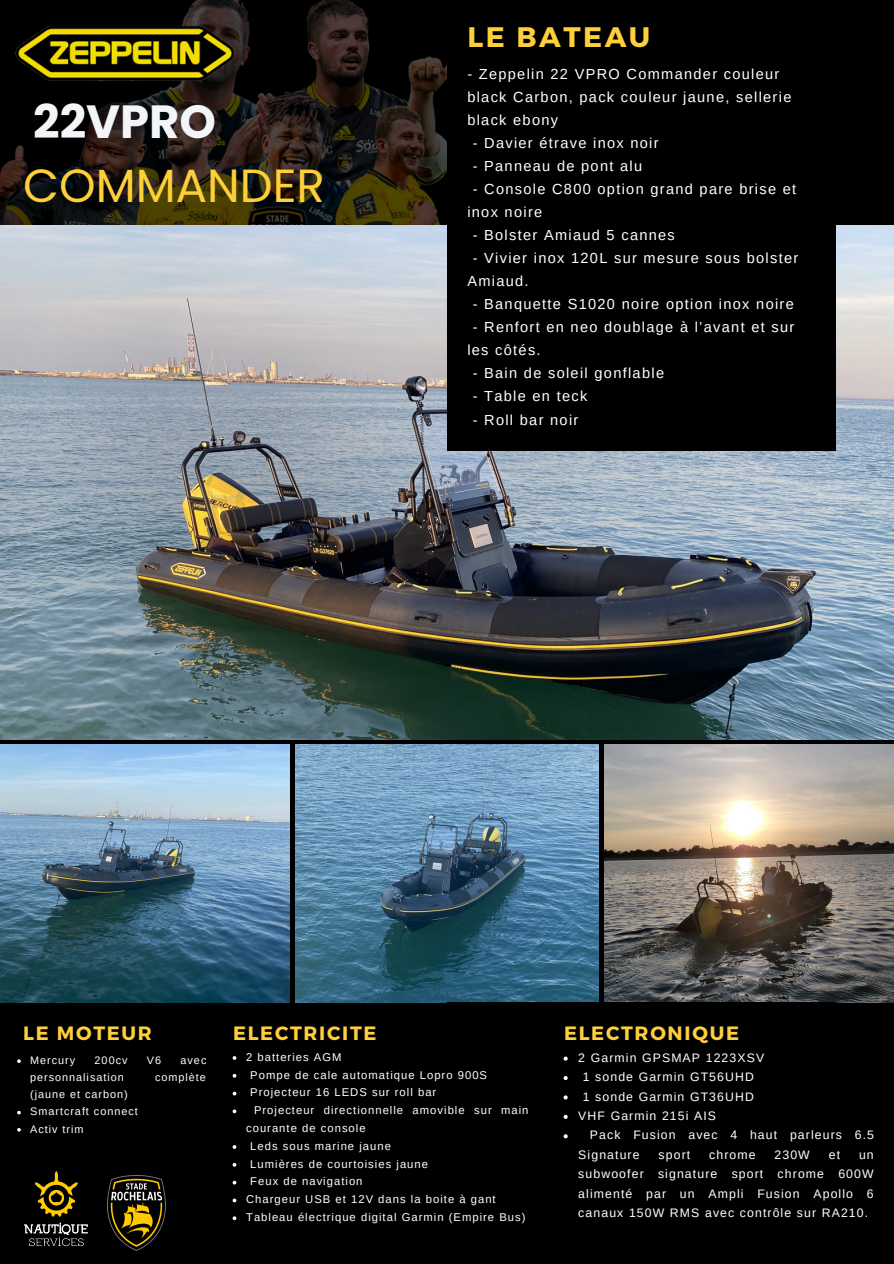
<style>
.page{position:relative;width:894px;height:1264px;background:#fff}
.page>*{position:absolute;margin:0;border:0;box-sizing:border-box;transform-origin:0 0}
.t1{font:46.5px "Poppins";color:#fdcf3b}
.t2{font:700 46.5px "Poppins";color:#f3f5f9}
.t3{font:700 28.2px "Montserrat";letter-spacing:.09em;color:#fdcf3b}
.t4{font:700 19.35px "Montserrat";letter-spacing:.09em;color:#fdcf3b}
.t5{font:14.55px/23.1px "Arimo";letter-spacing:.09em;color:#fff}
.t6{font:12.3px/19.4px "Arimo";letter-spacing:.09em;color:#fff;text-align:justify}
.t7{font:11.25px "Arimo";letter-spacing:.09em;color:#fff}
.t8{font:10.8px/17.1px "Arimo";letter-spacing:.09em;color:#fff}
</style>
<div class="page">
<div style="left:0;top:0;width:893px;height:1263px;background:#000"></div>
<img style="left:0;top:0;width:447px;height:225px">
<img style="left:0;top:225px;width:893px;height:514px">
<img style="left:0;top:745px;width:289px;height:257px">
<img style="left:295px;top:745px;width:303px;height:257px">
<img style="left:604px;top:745px;width:289px;height:257px">
<div style="left:447px;top:0;width:388px;height:451px;background:#000"></div>
<img style="left:12px;top:21px;width:226px;height:63px">
<img style="left:24px;top:1171px;width:64px;height:76px">
<svg style="left:17px;top:1059px;width:4px;height:3px"></svg>
<svg style="left:17px;top:1110px;width:4px;height:4px"></svg>
<svg style="left:17px;top:1128px;width:4px;height:3px"></svg>
<svg style="left:232px;top:1073px;width:4px;height:4px"></svg>
<svg style="left:232px;top:1091px;width:4px;height:4px"></svg>
<svg style="left:232px;top:1109px;width:4px;height:4px"></svg>
<svg style="left:232px;top:1180px;width:4px;height:4px"></svg>
<svg style="left:232px;top:1198px;width:4px;height:4px"></svg>
<svg style="left:232px;top:1216px;width:4px;height:4px"></svg>
<svg style="left:563px;top:1056px;width:4px;height:4px"></svg>
<svg style="left:563px;top:1076px;width:4px;height:4px"></svg>
<svg style="left:563px;top:1095px;width:4px;height:4px"></svg>
<svg style="left:563px;top:1114px;width:4px;height:4px"></svg>
<svg style="left:563px;top:1134px;width:4px;height:4px"></svg>
<img style="left:107px;top:1175px;width:59px;height:75px">
<h1 class="t2" style="left:33px;top:89px;width:184px">22VPRO</h1>
<h1 class="t1" style="left:23px;top:153px;width:303px">COMMANDER</h1>
<h2 class="t3" style="left:467px;top:19px;width:184px">LE BATEAU</h2>
<p class="t5" style="left:467px;top:62px;width:325px">- Zeppelin 22 VPRO Commander couleur black Carbon, pack couleur jaune, sellerie black ebony</p>
<p class="t5" style="left:472px;top:131px;width:187px">- Davier étrave inox noir</p>
<p class="t5" style="left:472px;top:154px;width:171px">- Panneau de pont alu</p>
<p class="t5" style="left:467px;top:177px;width:330px;text-indent:5px">- Console C800 option grand pare brise et inox noire</p>
<p class="t5" style="left:472px;top:223px;width:204px">- Bolster Amiaud 5 cannes</p>
<p class="t5" style="left:467px;top:246px;width:332px;text-indent:5px">- Vivier inox 120L sur mesure sous bolster<br>Amiaud.</p>
<p class="t5" style="left:472px;top:293px;width:322px">- Banquette S1020 noire option inox noire</p>
<p class="t5" style="left:467px;top:316px;width:328px;text-indent:5px">- Renfort en neo doublage à l’avant et sur les côtés.</p>
<p class="t5" style="left:472px;top:362px;width:193px">- Bain de soleil gonflable</p>
<p class="t5" style="left:472px;top:385px;width:116px">- Table en teck</p>
<p class="t5" style="left:472px;top:408px;width:107px">- Roll bar noir</p>
<h3 class="t4" style="left:23px;top:1020px;width:130px">LE MOTEUR</h3>
<p class="t8" style="left:30px;top:1051px;width:46px">Mercury</p>
<p class="t8" style="left:95px;top:1051px;width:34px">200cv</p>
<p class="t8" style="left:147px;top:1051px;width:16px">V6</p>
<p class="t8" style="left:180px;top:1051px;width:27px">avec</p>
<p class="t8" style="left:30px;top:1068px;width:95px">personnalisation</p>
<p class="t8" style="left:155px;top:1068px;width:52px">complète</p>
<p class="t8" style="left:30px;top:1085px;width:109px">(jaune et carbon)<br>Smartcraft connect<br>Activ trim</p>
<h3 class="t4" style="left:233px;top:1020px;width:145px">ELECTRICITE</h3>
<p class="t7" style="left:246px;top:1050px;width:97px">2 batteries AGM</p>
<p class="t7" style="left:250px;top:1068px;width:238px">Pompe de cale automatique Lopro 900S</p>
<p class="t7" style="left:250px;top:1086px;width:187px">Projecteur 16 LEDS sur roll bar</p>
<p class="t7" style="left:254px;top:1103px;width:276px">Projecteur directionnelle amovible sur main</p>
<p class="t7" style="left:246px;top:1121px;width:121px">courante de console</p>
<p class="t7" style="left:250px;top:1139px;width:142px">Leds sous marine jaune</p>
<p class="t7" style="left:250px;top:1157px;width:179px">Lumières de courtoisies jaune</p>
<p class="t7" style="left:250px;top:1175px;width:114px">Feux de navigation</p>
<p class="t7" style="left:246px;top:1192px;width:251px">Chargeur USB et 12V dans la boite à gant</p>
<p class="t7" style="left:246px;top:1210px;width:281px">Tableau électrique digital Garmin (Empire Bus)</p>
<h3 class="t4" style="left:564px;top:1020px;width:176px">ELECTRONIQUE</h3>
<p class="t6" style="left:578px;top:1047px;width:187px">2 Garmin GPSMAP 1223XSV</p>
<p class="t6" style="left:582px;top:1067px;width:172px">1 sonde Garmin GT56UHD</p>
<p class="t6" style="left:582px;top:1086px;width:172px">1 sonde Garmin GT36UHD</p>
<p class="t6" style="left:578px;top:1105px;width:139px">VHF Garmin 215i AIS</p>
<p class="t6" style="left:589px;top:1125px;width:285px">Pack Fusion avec 4 haut parleurs 6.5</p>
<p class="t6" style="left:578px;top:1144px;width:63px">Signature</p>
<p class="t6" style="left:658px;top:1144px;width:33px">sport</p>
<p class="t6" style="left:709px;top:1144px;width:48px">chrome</p>
<p class="t6" style="left:774px;top:1144px;width:37px">230W</p>
<p class="t6" style="left:828px;top:1144px;width:13px">et</p>
<p class="t6" style="left:578px;top:1144px;width:297px;text-indent:280px">un subwoofer signature sport chrome 600W alimenté par un Ampli Fusion Apollo 6 canaux 150W RMS avec contrôle sur RA210.</p>
</div>
